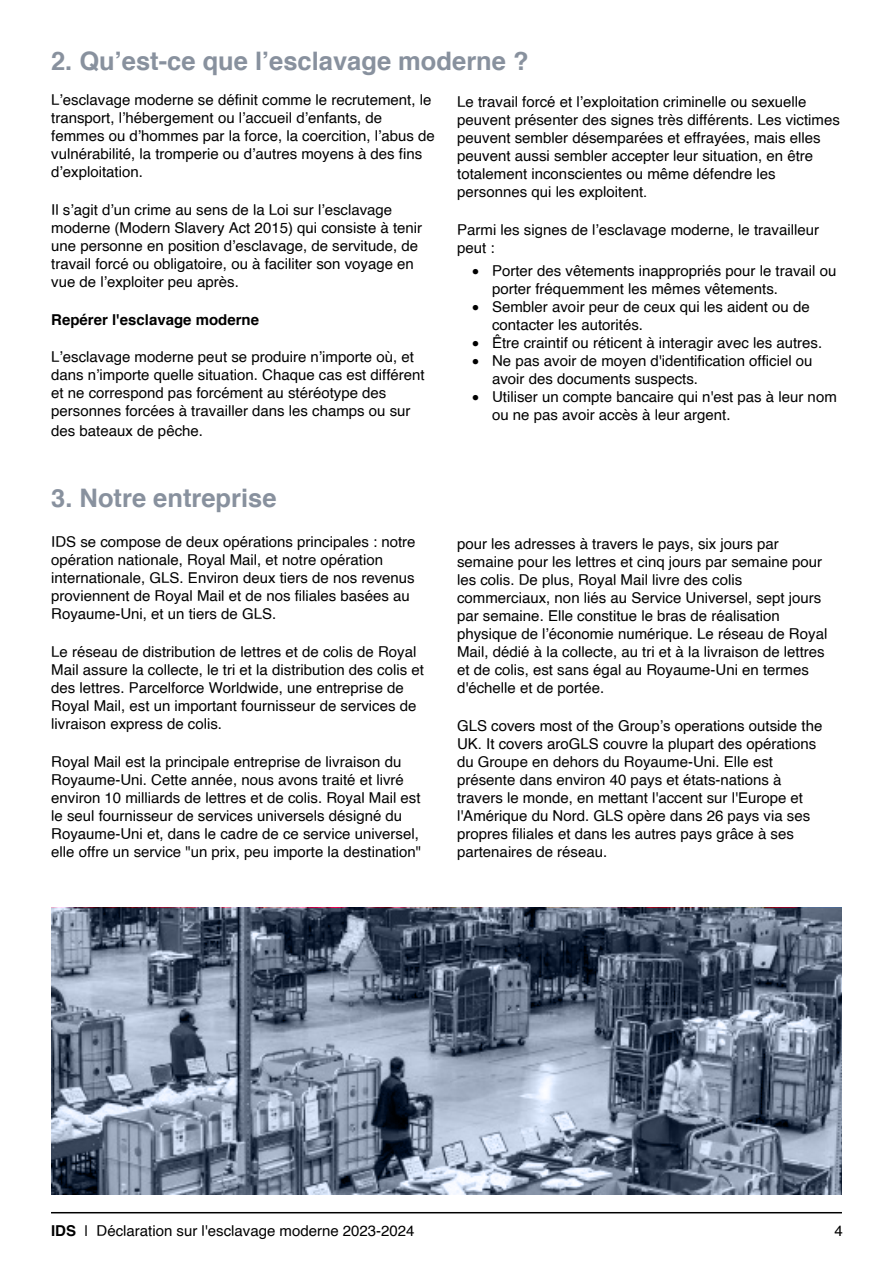
<style>
.page{position:relative;width:893px;height:1263px;background:#fff}
.page>*{position:absolute;margin:0;border:0;box-sizing:border-box;transform-origin:0 0}
.t1{font:700 25.5px "Helvetica";color:#88919e}
.t2{font:15px/18px "Helvetica";color:#000}
.t3{font:700 15px "Helvetica";color:#000}
.s1{font-style:inherit}
.s2{font-weight:700}
</style>
<div class="page">
<hr style="left:51px;top:1212px;width:791px;height:1px;background:#000">
<img style="left:51px;top:908px;width:790px;height:287px">
<h1 class="t1" style="left:51px;top:41px;width:479px">2. Qu’est-ce que l’esclavage moderne ?</h1>
<p class="t2" style="left:51px;top:91px;width:385px">L’esclavage moderne se définit comme le recrutement, le transport, l’hébergement ou l’accueil d’enfants, de femmes ou d’hommes par la force, la coercition, l’abus de vulnérabilité, la tromperie ou d’autres moyens à des fins d’exploitation.</p>
<p class="t2" style="left:51px;top:201px;width:372px">Il s’agit d’un crime au sens de la Loi sur l’esclavage moderne (Modern Slavery Act 2015) qui consiste à tenir une personne en position d’esclavage, de servitude, de travail forcé ou obligatoire, ou à faciliter son voyage en vue de l’exploiter peu après.</p>
<p class="t3" style="left:51px;top:307px;width:209px">Repérer l'esclavage moderne</p>
<p class="t2" style="left:51px;top:348px;width:375px">L’esclavage moderne peut se produire n’importe où, et dans n’importe quelle situation. Chaque cas est différent et ne correspond pas forcément au stéréotype des personnes forcées à travailler dans les champs ou sur des bateaux de pêche.</p>
<h1 class="t1" style="left:51px;top:478px;width:227px"><span class="s1">3.</span> Notre entreprise</h1>
<p class="t2" style="left:51px;top:533px;width:366px">IDS se compose de deux opérations principales : notre opération nationale, Royal Mail, et notre opération internationale, GLS. Environ deux tiers de nos revenus proviennent de Royal Mail et de nos filiales basées au Royaume-Uni, et un tiers de GLS.</p>
<p class="t2" style="left:51px;top:643px;width:374px">Le réseau de distribution de lettres et de colis de Royal Mail assure la collecte, le tri et la distribution des colis et des lettres. Parcelforce Worldwide, une entreprise de Royal Mail, est un important fournisseur de services de livraison express de colis.</p>
<p class="t2" style="left:51px;top:753px;width:371px">Royal Mail est la principale entreprise de livraison du Royaume-Uni. Cette année, nous avons traité et livré environ 10 milliards de lettres et de colis. Royal Mail est le seul fournisseur de services universels désigné du Royaume-Uni et, dans le cadre de ce service universel, elle offre un service "un prix, peu importe la destination"</p>
<p class="t2" style="left:457px;top:93px;width:384px">Le travail forcé et l’exploitation criminelle ou sexuelle peuvent présenter des signes très différents. Les victimes peuvent sembler désemparées et effrayées, mais elles peuvent aussi sembler accepter leur situation, en être totalement inconscientes ou même défendre les personnes qui les exploitent.</p>
<p class="t2" style="left:457px;top:221px;width:363px">Parmi les signes de l’esclavage moderne, le travailleur peut :</p>
<p class="t2" style="left:492px;top:262px;width:346px;text-indent:-20px">• Porter des vêtements inappropriés pour le travail ou porter fréquemment les mêmes vêtements.</p>
<p class="t2" style="left:492px;top:298px;width:319px;text-indent:-20px">• Sembler avoir peur de ceux qui les aident ou de contacter les autorités.</p>
<p class="t2" style="left:472px;top:334px;width:352px">• Être craintif ou réticent à interagir avec les autres.</p>
<p class="t2" style="left:492px;top:352px;width:322px;text-indent:-20px">• Ne pas avoir de moyen d'identification officiel ou avoir des documents suspects.</p>
<p class="t2" style="left:492px;top:388px;width:346px;text-indent:-20px">• Utiliser un compte bancaire qui n'est pas à leur nom ou ne pas avoir accès à leur argent.</p>
<p class="t2" style="left:457px;top:535px;width:372px">pour les adresses à travers le pays, six jours par semaine pour les lettres et cinq jours par semaine pour les colis. De plus, Royal Mail livre des colis commerciaux, non liés au Service Universel, sept jours par semaine. Elle constitue le bras de réalisation physique de l’économie numérique. Le réseau de Royal Mail, dédié à la collecte, au tri et à la livraison de lettres et de colis, est sans égal au Royaume-Uni en termes d'échelle et de portée.</p>
<p class="t2" style="left:457px;top:717px;width:367px">GLS covers most of the Group’s operations outside the UK. It covers aroGLS couvre la plupart des opérations du Groupe en dehors du Royaume-Uni. Elle est présente dans environ 40 pays et états-nations à travers le monde, en mettant l'accent sur l'Europe et l'Amérique du Nord. GLS opère dans 26 pays via ses propres filiales et dans les autres pays grâce à ses partenaires de réseau.</p>
<p class="t2" style="left:51px;top:1222px;width:365px"><span class="s2">IDS</span> | Déclaration sur l'esclavage moderne 2023-2024</p>
<p class="t2" style="left:834px;top:1222px;width:10px">4</p>
</div>
